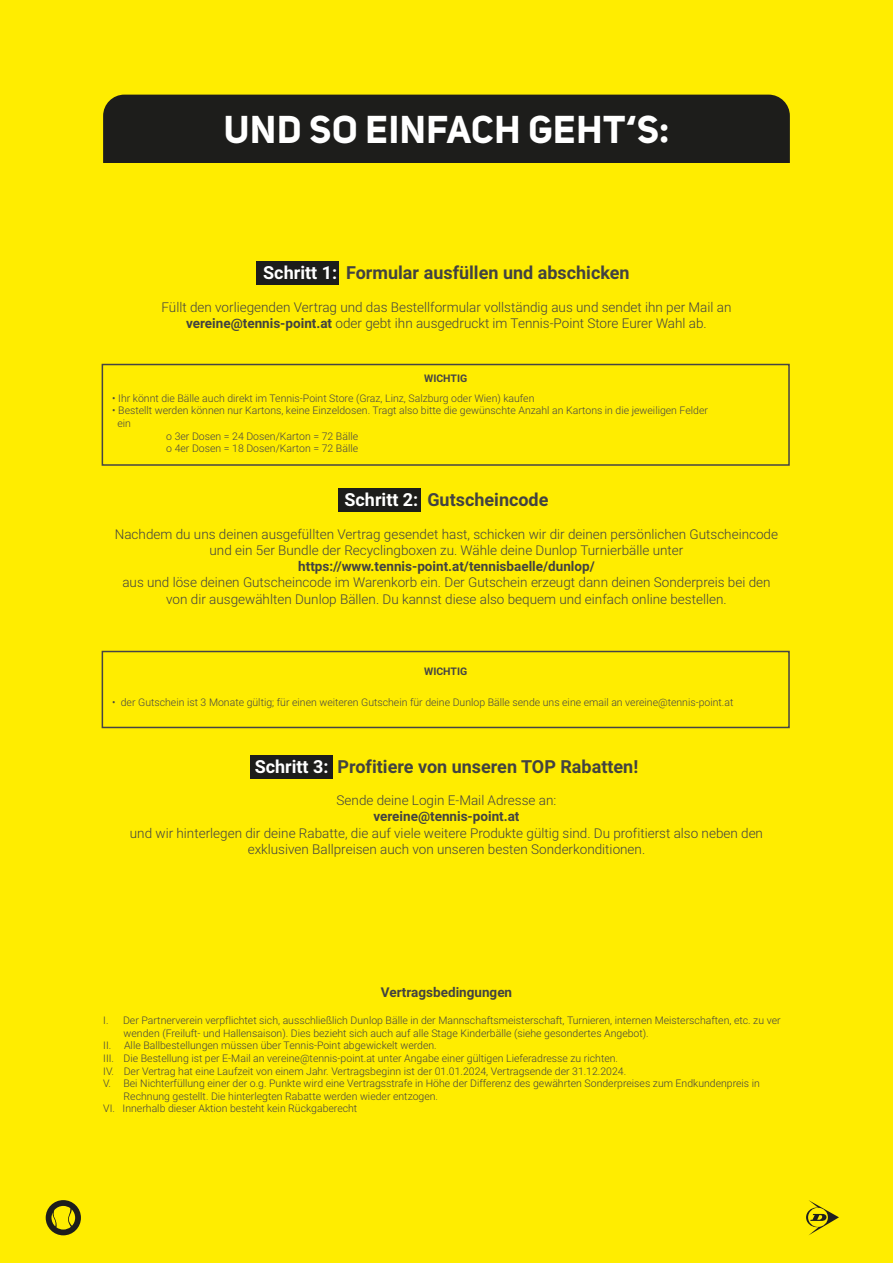
<style>
.page{position:relative;width:893px;height:1263px;background:#fff}
.page>*{position:absolute;margin:0;border:0;box-sizing:border-box;transform-origin:0 0}
.t1{font:700 38.4px "Uni Sans";letter-spacing:.02em;color:#fff}
.t2{font:700 18px "Roboto";color:#424241}
.t3{font:300 13.5px/16.2px "Roboto";color:#424241;text-align:center}
.t4{font:700 13.5px "Roboto";color:#424241}
.t5{font:300 10.5px "Roboto";color:#424241}
.t6{font:300 10.5px "Roboto";color:#454445}
.t7{font:700 10.5px "Roboto";color:#454445}
.s1{color:#fff}
.s2{font-weight:700}
</style>
<div class="page">
<div style="left:0;top:1px;width:893px;height:1262px;background:#ffed00"></div>
<div style="left:256px;top:261px;width:83px;height:24px;background:#1d1d1b"></div>
<div style="left:338px;top:488px;width:83px;height:23px;background:#1d1d1b"></div>
<div style="left:250px;top:756px;width:83px;height:23px;background:#1d1d1b"></div>
<div style="left:102px;top:364px;width:688px;height:102px;border:2px solid #454445"></div>
<div style="left:102px;top:651px;width:688px;height:77px;border:2px solid #454445"></div>
<div style="left:103px;top:95px;width:687px;height:68px;background:#1d1d1b"></div>
<svg style="left:806px;top:1200px;width:33px;height:35px"></svg>
<svg style="left:46px;top:1200px;width:35px;height:35px"></svg>
<h1 class="t1" style="left:224px;top:106px;width:447px">UND SO EINFACH GEHT‘S:</h1>
<h2 class="t2" style="left:263px;top:260px;width:368px"><span class="s1">Schritt 1:</span> Formular ausfüllen und abschicken</h2>
<p class="t3" style="left:162px;top:298px;width:571px">Füllt den vorliegenden Vertrag und das Bestellformular vollständig aus und sendet ihn per Mail an <span class="s2">vereine@tennis-point.at</span> oder gebt ihn ausgedruckt im Tennis-Point Store Eurer Wahl ab.</p>
<p class="t7" style="left:424px;top:371px;width:45px">WICHTIG</p>
<p class="t6" style="left:112px;top:391px;width:424px">• Ihr könnt die Bälle auch direkt im Tennis-Point Store (Graz, Linz, Salzburg oder Wien) kaufen</p>
<p class="t6" style="left:112px;top:403px;width:597px">• Bestellt werden können nur Kartons, keine Einzeldosen. Tragt also bitte die gewünschte Anzahl an Kartons in die jeweiligen Felder</p>
<p class="t6" style="left:117px;top:416px;width:15px">ein</p>
<p class="t6" style="left:166px;top:429px;width:193px">o 3er Dosen = 24 Dosen/Karton = 72 Bälle</p>
<p class="t6" style="left:166px;top:441px;width:193px">o 4er Dosen = 18 Dosen/Karton = 72 Bälle</p>
<h2 class="t2" style="left:344px;top:487px;width:206px"><span class="s1">Schritt 2:</span> Gutscheincode</h2>
<p class="t3" style="left:115px;top:525px;width:665px">Nachdem du uns deinen ausgefüllten Vertrag gesendet hast, schicken wir dir deinen persönlichen Gutscheincode und ein 5er Bundle der Recyclingboxen zu. Wähle deine Dunlop Turnierbälle unter</p>
<p class="t4" style="left:298px;top:557px;width:298px">https://www.tennis-point.at/tennisbaelle/dunlop/</p>
<p class="t3" style="left:122px;top:574px;width:650px">aus und löse deinen Gutscheincode im Warenkorb ein. Der Gutschein erzeugt dann deinen Sonderpreis bei den von dir ausgewählten Dunlop Bällen. Du kannst diese also bequem und einfach online bestellen.</p>
<p class="t7" style="left:424px;top:664px;width:45px">WICHTIG</p>
<p class="t6" style="left:112px;top:695px;width:623px">• der Gutschein ist 3 Monate gültig; für einen weiteren Gutschein für deine Dunlop Bälle sende uns eine email an vereine@tennis-point.at</p>
<h2 class="t2" style="left:255px;top:754px;width:385px"><span class="s1">Schritt 3:</span> Profitiere von unseren TOP Rabatten!</h2>
<p class="t3" style="left:337px;top:792px;width:221px">Sende deine Login E-Mail Adresse an:</p>
<p class="t4" style="left:373px;top:807px;width:148px">vereine@tennis-point.at</p>
<p class="t3" style="left:130px;top:824px;width:635px">und wir hinterlegen dir deine Rabatte, die auf viele weitere Produkte gültig sind. Du profitierst also neben den exklusiven Ballpreisen auch von unseren besten Sonderkonditionen.</p>
<p class="t4" style="left:381px;top:983px;width:133px">Vertragsbedingungen</p>
<p class="t5" style="left:103px;top:1013px;width:679px">I. Der Partnerverein verpflichtet sich, ausschließlich Dunlop Bälle in der Mannschaftsmeisterschaft, Turnieren, internen Meisterschaften, etc. zu ver</p>
<p class="t5" style="left:124px;top:1025px;width:527px">wenden (Freiluft- und Hallensaison). Dies bezieht sich auch auf alle Stage Kinderbälle (siehe gesondertes Angebot).</p>
<p class="t5" style="left:103px;top:1038px;width:335px">II. Alle Ballbestellungen müssen über Tennis-Point abgewickelt werden.</p>
<p class="t5" style="left:103px;top:1051px;width:516px">III. Die Bestellung ist per E-Mail an vereine@tennis-point.at unter Angabe einer gültigen Lieferadresse zu richten.</p>
<p class="t5" style="left:103px;top:1063px;width:524px">IV. Der Vertrag hat eine Laufzeit von einem Jahr. Vertragsbeginn ist der 01.01.2024, Vertragsende der 31.12.2024.</p>
<p class="t5" style="left:103px;top:1076px;width:658px">V. Bei Nichterfüllung einer der o.g. Punkte wird eine Vertragsstrafe in Höhe der Differenz des gewährten Sonderpreises zum Endkundenpreis in</p>
<p class="t5" style="left:124px;top:1088px;width:316px">Rechnung gestellt. Die hinterlegten Rabatte werden wieder entzogen.</p>
<p class="t5" style="left:103px;top:1101px;width:256px">VI. Innerhalb dieser Aktion besteht kein Rückgaberecht</p>
</div>
